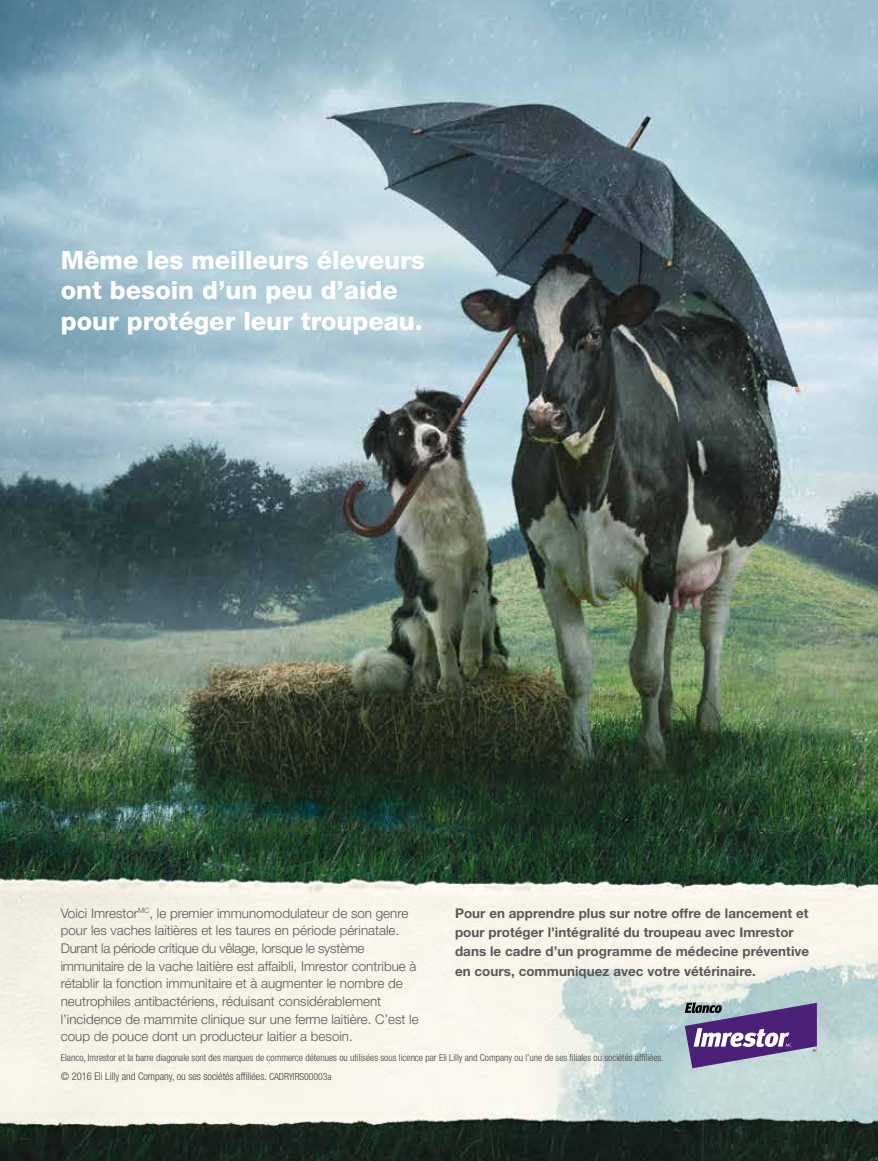
<style>
.page{position:relative;width:878px;height:1161px;background:#fff}
.page>*{position:absolute;margin:0;border:0;box-sizing:border-box;transform-origin:0 0}
.t1{font:800 25.2px/30.3px "Helvetica Neue LT Std";color:#fff}
.t2{font:300 13.35px/17.7px "Helvetica Neue LT Std";color:#58585a}
.t3{font:700 13.35px/19.4px "Helvetica Neue LT Std";letter-spacing:.005em;color:#58585a}
.t4{font:300 condensed 10.65px "Helvetica Neue LT Std";letter-spacing:-.005em;color:#3e3d40}
.t5{font:300 condensed 9.75px "Helvetica Neue LT Std";color:#3e3d40}
.s1{font-size:9.75px}
</style>
<div class="page">
<img style="left:0;top:0;width:878px;height:1161px">
<img style="left:0;top:832px;width:878px;height:304px">
<svg style="left:684px;top:1002px;width:132px;height:66px;background:#8173a1"></svg>
<h1 class="t1" style="left:61px;top:245px;width:366px">Même les meilleurs éleveurs ont besoin d’un peu d’aide pour protéger leur troupeau.</h1>
<p class="t2" style="left:61px;top:904px;width:359px">Voici Imrestor<sup>MC</sup>, le premier immunomodulateur de son genre pour les vaches laitières et les taures en période périnatale.<br>Durant la période critique du vêlage, lorsque le système immunitaire de la vache laitière est affaibli, Imrestor contribue à rétablir la fonction immunitaire et à augmenter le nombre de neutrophiles antibactériens, réduisant considérablement l’incidence de mammite clinique sur une ferme laitière. C’est le coup de pouce dont un producteur laitier a besoin.</p>
<p class="t3" style="left:455px;top:903px;width:356px">Pour en apprendre plus sur notre offre de lancement et pour protéger l’intégralité du troupeau avec Imrestor dans le cadre d’un programme de médecine préventive en cours, communiquez avec votre vétérinaire.</p>
<p class="t5" style="left:61px;top:1052px;width:604px">Elanco, Imrestor et la barre diagonale sont des marques de commerce détenues ou utilisées sous licence par Eli Lilly and Company ou l’une de ses filiales ou sociétés affiliées.</p>
<p class="t4" style="left:61px;top:1070px;width:272px">© 2016 Eli Lilly and Company, ou ses sociétés affiliées. <span class="s1">CADRYIRS00003a</span></p>
</div>
